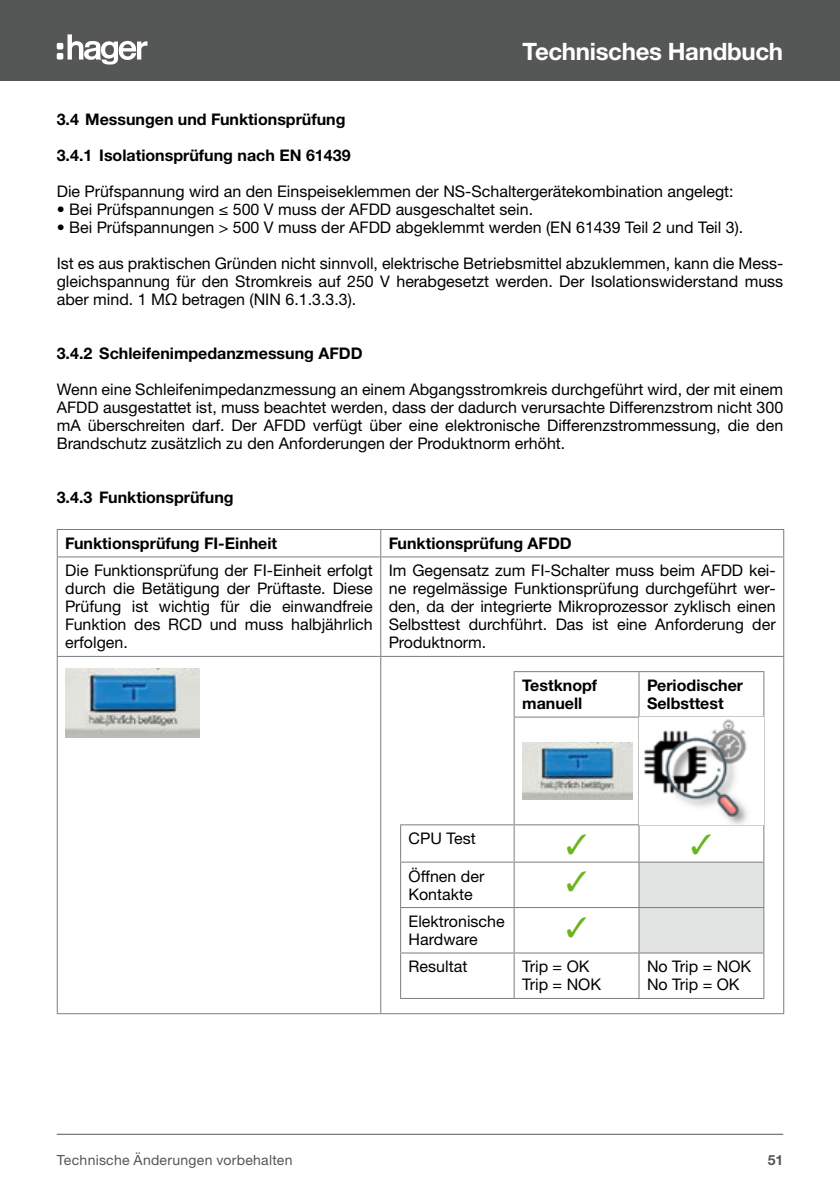
<style>
.page{position:relative;width:840px;height:1191px;background:#fff}
.page>*{position:absolute;margin:0;border:0;box-sizing:border-box;transform-origin:0 0}
.t1{font:700 24px "Helvetica Neue LTW1 G";letter-spacing:-.01em;color:#fff}
.t2{font:16px/18px "Helvetica Neue LTW1 G";color:#000;text-align:justify}
.t3{font:700 16px/18px "Helvetica Neue LTW1 G";color:#000}
.t4{font:14px "Helvetica Neue LTW1 G";letter-spacing:.02em;color:#555756}
.t5{font:700 14px "Helvetica Neue LTW1 G";color:#555756}
</style>
<div class="page">
<hr style="left:57px;top:1134px;width:725px;height:1px;background:#555756">
<div style="left:0;top:0;width:839px;height:81px;background:#555756"></div>
<svg style="left:57px;top:34px;width:90px;height:31px"></svg>
<hr style="left:57px;top:529px;width:323px;height:1px;background:#7b7d7c">
<svg style="left:57px;top:530px;width:1px;height:26px"></svg>
<hr style="left:380px;top:529px;width:403px;height:1px;background:#7b7d7c">
<svg style="left:380px;top:530px;width:1px;height:26px"></svg>
<hr style="left:57px;top:556px;width:323px;height:1px;background:#7b7d7c">
<hr style="left:57px;top:557px;width:1px;height:99px;background:#7b7d7c">
<hr style="left:380px;top:556px;width:403px;height:1px;background:#7b7d7c">
<hr style="left:380px;top:557px;width:1px;height:99px;background:#7b7d7c">
<hr style="left:782px;top:557px;width:1px;height:99px;background:#7b7d7c">
<hr style="left:57px;top:656px;width:323px;height:1px;background:#7b7d7c">
<hr style="left:57px;top:657px;width:1px;height:356px;background:#7b7d7c">
<hr style="left:380px;top:656px;width:403px;height:1px;background:#7b7d7c">
<hr style="left:380px;top:657px;width:1px;height:356px;background:#7b7d7c">
<hr style="left:782px;top:657px;width:1px;height:356px;background:#7b7d7c">
<hr style="left:57px;top:1013px;width:323px;height:1px;background:#7b7d7c">
<hr style="left:380px;top:1013px;width:403px;height:1px;background:#7b7d7c">
<img style="left:66px;top:669px;width:133px;height:68px">
<div style="left:639px;top:862px;width:124px;height:90px;background:#e2e3e3"></div>
<hr style="left:513px;top:671px;width:125px;height:1px;background:#7b7d7c">
<hr style="left:513px;top:672px;width:1px;height:44px;background:#7b7d7c">
<hr style="left:638px;top:671px;width:126px;height:1px;background:#7b7d7c">
<hr style="left:638px;top:672px;width:1px;height:44px;background:#7b7d7c">
<hr style="left:763px;top:672px;width:1px;height:44px;background:#7b7d7c">
<hr style="left:513px;top:716px;width:125px;height:1px;background:#7b7d7c">
<hr style="left:513px;top:717px;width:1px;height:107px;background:#7b7d7c">
<hr style="left:638px;top:716px;width:126px;height:1px;background:#7b7d7c">
<hr style="left:638px;top:717px;width:1px;height:107px;background:#7b7d7c">
<hr style="left:763px;top:717px;width:1px;height:107px;background:#7b7d7c">
<hr style="left:400px;top:824px;width:114px;height:1px;background:#7b7d7c">
<hr style="left:400px;top:825px;width:1px;height:36px;background:#7b7d7c">
<hr style="left:514px;top:824px;width:124px;height:1px;background:#7b7d7c">
<hr style="left:513px;top:825px;width:1px;height:36px;background:#7b7d7c">
<hr style="left:638px;top:824px;width:126px;height:1px;background:#7b7d7c">
<hr style="left:638px;top:825px;width:1px;height:36px;background:#7b7d7c">
<hr style="left:763px;top:825px;width:1px;height:36px;background:#7b7d7c">
<hr style="left:400px;top:861px;width:114px;height:1px;background:#7b7d7c">
<hr style="left:400px;top:862px;width:1px;height:45px;background:#7b7d7c">
<hr style="left:514px;top:861px;width:124px;height:1px;background:#7b7d7c">
<hr style="left:513px;top:862px;width:1px;height:45px;background:#7b7d7c">
<hr style="left:638px;top:861px;width:126px;height:1px;background:#7b7d7c">
<hr style="left:638px;top:862px;width:1px;height:45px;background:#7b7d7c">
<hr style="left:763px;top:862px;width:1px;height:45px;background:#7b7d7c">
<hr style="left:400px;top:907px;width:114px;height:1px;background:#7b7d7c">
<hr style="left:400px;top:908px;width:1px;height:44px;background:#7b7d7c">
<hr style="left:514px;top:907px;width:124px;height:1px;background:#7b7d7c">
<hr style="left:513px;top:908px;width:1px;height:44px;background:#7b7d7c">
<hr style="left:638px;top:907px;width:126px;height:1px;background:#7b7d7c">
<hr style="left:638px;top:908px;width:1px;height:44px;background:#7b7d7c">
<hr style="left:763px;top:908px;width:1px;height:44px;background:#7b7d7c">
<hr style="left:400px;top:952px;width:114px;height:1px;background:#7b7d7c">
<hr style="left:400px;top:953px;width:1px;height:45px;background:#7b7d7c">
<hr style="left:514px;top:952px;width:124px;height:1px;background:#7b7d7c">
<hr style="left:513px;top:953px;width:1px;height:45px;background:#7b7d7c">
<hr style="left:638px;top:952px;width:126px;height:1px;background:#7b7d7c">
<hr style="left:638px;top:953px;width:1px;height:45px;background:#7b7d7c">
<hr style="left:763px;top:953px;width:1px;height:45px;background:#7b7d7c">
<hr style="left:400px;top:998px;width:114px;height:1px;background:#7b7d7c">
<hr style="left:514px;top:998px;width:124px;height:1px;background:#7b7d7c">
<hr style="left:638px;top:998px;width:126px;height:1px;background:#7b7d7c">
<img style="left:522px;top:742px;width:110px;height:57px">
<img style="left:644px;top:719px;width:104px;height:105px">
<h1 class="t1" style="left:522px;top:36px;width:262px">Technisches Handbuch</h1>
<p class="t3" style="left:57px;top:110px;width:290px">3.4 Messungen und Funktionsprüfung</p>
<p class="t3" style="left:57px;top:146px;width:295px">3.4.1 Isolationsprüfung nach EN 61439</p>
<p class="t2" style="left:57px;top:182px;width:678px">Die Prüfspannung wird an den Einspeiseklemmen der NS-Schaltergerätekombination angelegt:</p>
<p class="t2" style="left:57px;top:200px;width:477px">• Bei Prüfspannungen ≤ 500 V muss der AFDD ausgeschaltet sein.</p>
<p class="t2" style="left:57px;top:218px;width:687px">• Bei Prüfspannungen &gt; 500 V muss der AFDD abgeklemmt werden (EN 61439 Teil 2 und Teil 3).</p>
<p class="t2" style="left:57px;top:254px;width:727px">Ist es aus praktischen Gründen nicht sinnvoll, elektrische Betriebsmittel abzuklemmen, kann die Mess&shy;gleichspannung für den Stromkreis auf 250 V herabgesetzt werden. Der Isolationswiderstand muss aber mind. 1 MΩ betragen (NIN 6.1.3.3.3).</p>
<p class="t3" style="left:57px;top:344px;width:307px">3.4.2 Schleifenimpedanzmessung AFDD</p>
<p class="t2" style="left:57px;top:380px;width:727px">Wenn eine Schleifenimpedanzmessung an einem Abgangsstromkreis durchgeführt wird, der mit einem AFDD ausgestattet ist, muss beachtet werden, dass der dadurch verursachte Differenzstrom nicht 300 mA überschreiten darf. Der AFDD verfügt über eine elektronische Differenzstrommessung, die den Brandschutz zusätzlich zu den Anforderungen der Produktnorm erhöht.</p>
<p class="t3" style="left:57px;top:488px;width:178px">3.4.3 Funktionsprüfung</p>
<p class="t3" style="left:65px;top:534px;width:213px">Funktionsprüfung FI-Einheit</p>
<p class="t3" style="left:388px;top:534px;width:184px">Funktionsprüfung AFDD</p>
<p class="t2" style="left:65px;top:561px;width:309px">Die Funktionsprüfung der FI-Einheit erfolgt durch die Betätigung der Prüftaste. Diese Prüfung ist wichtig für die einwandfreie Funktion des RCD und muss halbjährlich erfolgen.</p>
<p class="t2" style="left:388px;top:561px;width:388px">Im Gegensatz zum FI-Schalter muss beim AFDD kei&shy;ne regelmässige Funktionsprüfung durchgeführt wer&shy;den, da der integrierte Mikroprozessor zyklisch einen Selbsttest durchführt. Das ist eine Anforderung der Produktnorm.</p>
<p class="t3" style="left:522px;top:676px;width:77px">Testknopf manuell</p>
<p class="t3" style="left:646px;top:676px;width:98px">Periodischer<br>Selbsttest</p>
<p class="t2" style="left:408px;top:829px;width:69px">CPU Test</p>
<p class="t2" style="left:408px;top:866px;width:77px">Öffnen der<br>Kontakte</p>
<p class="t2" style="left:408px;top:912px;width:98px">Elektronische<br>Hardware</p>
<p class="t2" style="left:408px;top:957px;width:60px">Resultat</p>
<p class="t2" style="left:522px;top:957px;width:80px">Trip = OK<br>Trip = NOK</p>
<p class="t2" style="left:646px;top:957px;width:106px">No Trip = NOK<br>No Trip = OK</p>
<p class="t4" style="left:57px;top:1151px;width:237px">Technische Änderungen vorbehalten</p>
<p class="t5" style="left:767px;top:1151px;width:17px">51</p>
</div>
